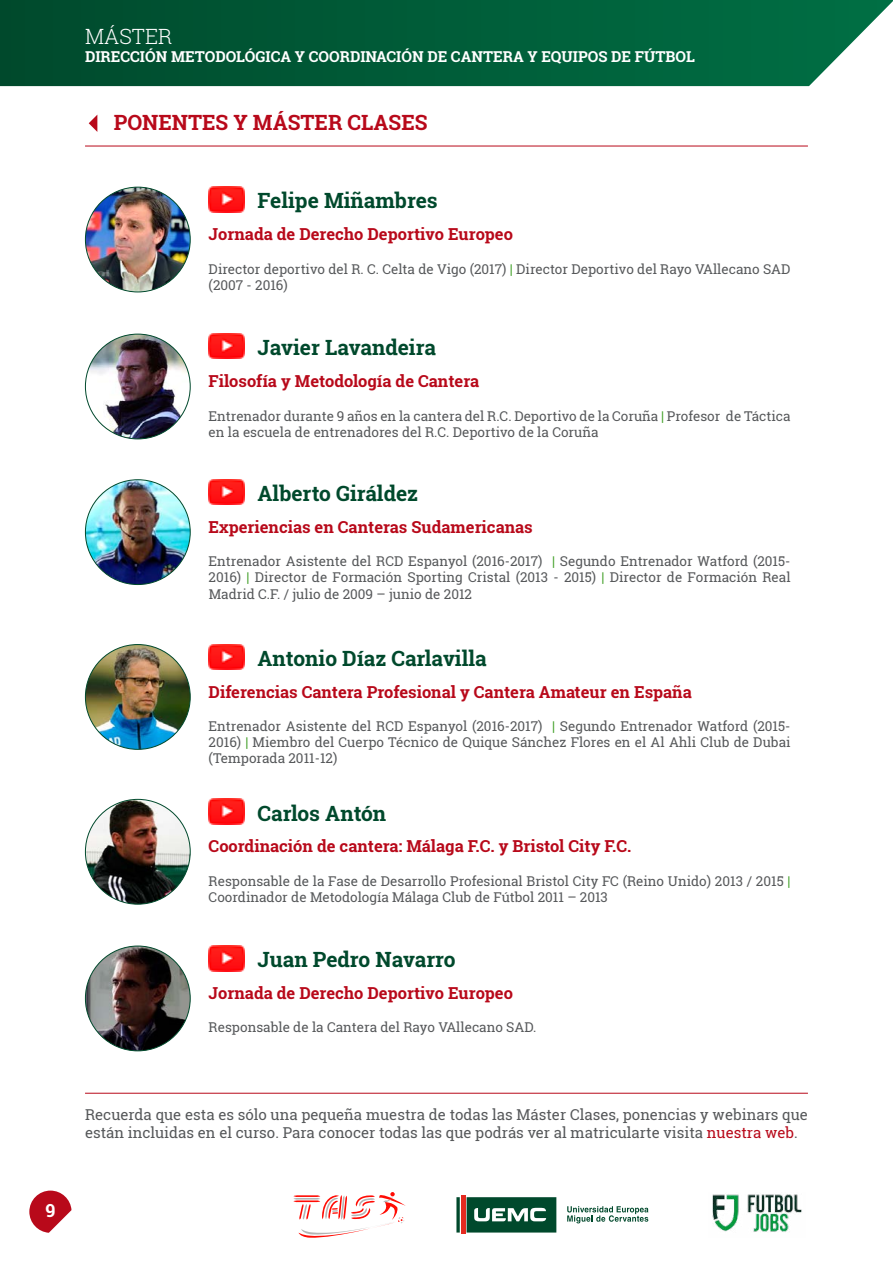
<style>
.page{position:relative;width:893px;height:1263px;background:#fff}
.page>*{position:absolute;margin:0;border:0;box-sizing:border-box;transform-origin:0 0}
.t1{font:700 21px "Roboto Slab";color:#00492c}
.t2{font:700 21px "Roboto Slab";color:#b8091a}
.t3{font:300 21px "Roboto Slab";color:#fff}
.t4{font:700 18px "Roboto Slab";color:#fff}
.t5{font:700 16.5px "Roboto Slab";color:#b8091a}
.t6{font:15px/18px "Roboto Slab";color:#56585a}
.t7{font:700 15px "Roboto Slab";color:#fff}
.t8{font:13.5px/16.2px "Roboto Slab";color:#56585a}
.s1{color:#44a12b}
.s2{color:#b8091a}
</style>
<div class="page">
<svg style="left:29px;top:1190px;width:43px;height:43px"></svg>
<svg style="left:0;top:0;width:893px;height:86px;background:#09613f"></svg>
<svg style="left:293px;top:1192px;width:113px;height:46px"></svg>
<svg style="left:456px;top:1195px;width:193px;height:39px"></svg>
<img style="left:712px;top:1194px;width:90px;height:38px">
<hr style="left:85px;top:146px;width:723px;height:1px;background:#b8091a">
<svg style="left:89px;top:115px;width:8px;height:17px"></svg>
<img style="left:85px;top:187px;width:105px;height:105px;border-radius:52px">
<img style="left:209px;top:187px;width:36px;height:25px">
<img style="left:209px;top:333px;width:36px;height:25px">
<img style="left:85px;top:334px;width:105px;height:105px;border-radius:52px">
<img style="left:85px;top:480px;width:105px;height:104px;border-radius:52px">
<img style="left:209px;top:479px;width:36px;height:26px">
<img style="left:85px;top:799px;width:105px;height:105px;border-radius:52px">
<img style="left:209px;top:799px;width:36px;height:25px">
<img style="left:85px;top:644px;width:105px;height:105px;border-radius:52px">
<img style="left:209px;top:644px;width:36px;height:26px">
<img style="left:85px;top:946px;width:105px;height:105px;border-radius:52px">
<img style="left:209px;top:946px;width:36px;height:25px">
<hr style="left:85px;top:1093px;width:723px;height:1px;background:#b8091a">
<h2 class="t4" style="left:45px;top:1198px;width:12px">9</h2>
<h1 class="t3" style="left:85px;top:22px;width:89px">MÁSTER</h1>
<p class="t7" style="left:85px;top:46px;width:611px">DIRECCIÓN METODOLÓGICA Y COORDINACIÓN DE CANTERA Y EQUIPOS DE FÚTBOL</p>
<h1 class="t2" style="left:114px;top:108px;width:315px">PONENTES Y MÁSTER CLASES</h1>
<h1 class="t1" style="left:258px;top:186px;width:182px">Felipe Miñambres</h1>
<p class="t5" style="left:209px;top:223px;width:306px">Jornada de Derecho Deportivo Europeo</p>
<p class="t8" style="left:209px;top:260px;width:583px">Director deportivo del R. C. Celta de Vigo (2017) <span class="s1">|</span> Director Deportivo del Rayo VAllecano SAD (2007 - 2016)</p>
<h1 class="t1" style="left:258px;top:333px;width:180px">Javier Lavandeira</h1>
<p class="t5" style="left:209px;top:370px;width:272px">Filosofía y Metodología de Cantera</p>
<p class="t8" style="left:209px;top:407px;width:583px">Entrenador durante 9 años en la cantera del R.C. Deportivo de la Coruña <span class="s1">|</span> Profesor de Táctica en la escuela de entrenadores del R.C. Deportivo de la Coruña</p>
<h1 class="t1" style="left:258px;top:479px;width:162px">Alberto Giráldez</h1>
<p class="t5" style="left:209px;top:515px;width:326px">Experiencias en Canteras Sudamericanas</p>
<p class="t8" style="left:209px;top:553px;width:583px;text-align:justify">Entrenador Asistente del RCD Espanyol (2016-2017) <span class="s1">|</span> Segundo Entrenador Watford (2015- 2016) <span class="s1">|</span> Director de Formación Sporting Cristal (2013 - 2015) <span class="s1">|</span> Director de Formación Real Madrid C.F. / julio de 2009 – junio de 2012</p>
<h1 class="t1" style="left:258px;top:644px;width:231px">Antonio Díaz Carlavilla</h1>
<p class="t5" style="left:209px;top:680px;width:485px">Diferencias Cantera Profesional y Cantera Amateur en España</p>
<p class="t8" style="left:209px;top:718px;width:583px;text-align:justify">Entrenador Asistente del RCD Espanyol (2016-2017) <span class="s1">|</span> Segundo Entrenador Watford (2015- 2016) <span class="s1">|</span> Miembro del Cuerpo Técnico de Quique Sánchez Flores en el Al Ahli Club de Dubai (Temporada 2011-12)</p>
<h1 class="t1" style="left:258px;top:799px;width:130px">Carlos Antón</h1>
<p class="t5" style="left:209px;top:835px;width:424px">Coordinación de cantera: Málaga F.C. y Bristol City F.C.</p>
<p class="t8" style="left:209px;top:873px;width:583px">Responsable de la Fase de Desarrollo Profesional Bristol City FC (Reino Unido) 2013 / 2015 <span class="s1">|<br></span>Coordinador de Metodología Málaga Club de Fútbol 2011 – 2013</p>
<h1 class="t1" style="left:258px;top:945px;width:200px">Juan Pedro Navarro</h1>
<p class="t5" style="left:209px;top:982px;width:306px">Jornada de Derecho Deportivo Europeo</p>
<p class="t8" style="left:209px;top:1019px;width:329px">Responsable de la Cantera del Rayo VAllecano SAD.</p>
<p class="t6" style="left:85px;top:1106px;width:724px">Recuerda que esta es sólo una pequeña muestra de todas las Máster Clases, ponencias y webinars que están incluidas en el curso. Para conocer todas las que podrás ver al matricularte visita <span class="s2">nuestra web</span>.</p>
</div>
